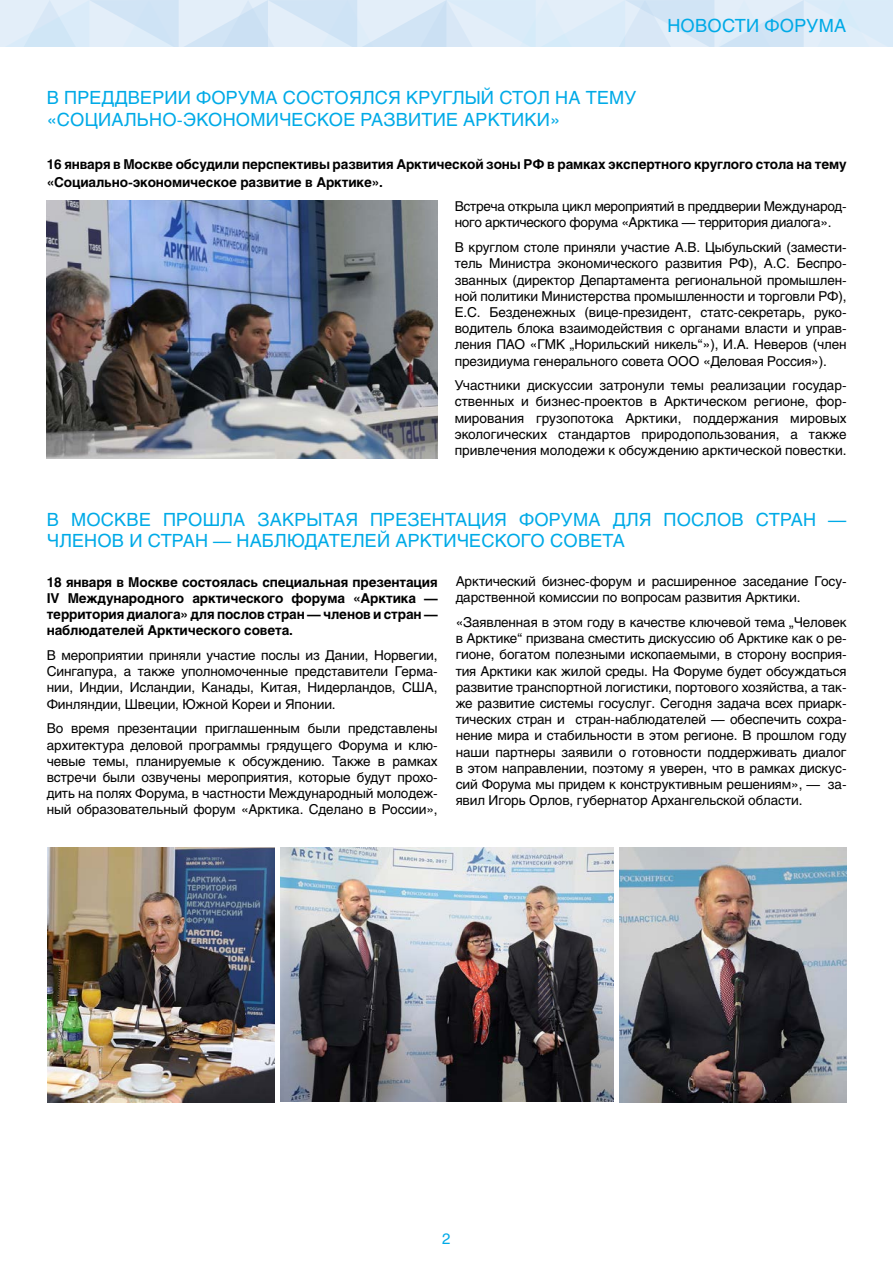
<style>
.page{position:relative;width:893px;height:1263px;background:#fff}
.page>*{position:absolute;margin:0;border:0;box-sizing:border-box;transform-origin:0 0}
.t1{font:18px/21.6px "Helios";letter-spacing:.01em;color:#00aae7}
.t2{font:15px "Helios";color:#00aae7}
.t3{font:13.5px/16.2px "Helios";letter-spacing:-.01em;color:#000;text-align:justify}
.t4{font:700 13.5px/16.2px "Helios";letter-spacing:-.01em;color:#000}
</style>
<div class="page">
<svg style="left:0;top:0;width:893px;height:47px;background:#dae9f7"></svg>
<img style="left:46px;top:200px;width:392px;height:259px">
<img style="left:47px;top:847px;width:227px;height:255px">
<img style="left:619px;top:847px;width:228px;height:255px">
<img style="left:281px;top:847px;width:332px;height:254px">
<h1 class="t1" style="left:47px;top:86px;width:591px">В ПРЕДДВЕРИИ ФОРУМА СОСТОЯЛСЯ КРУГЛЫЙ СТОЛ НА ТЕМУ «СОЦИАЛЬНО-ЭКОНОМИЧЕСКОЕ РАЗВИТИЕ АРКТИКИ»</h1>
<h1 class="t1" style="left:667px;top:14px;width:180px">НОВОСТИ ФОРУМА</h1>
<p class="t4" style="left:47px;top:155px;width:801px;line-height:18px">16 января в Москве обсудили перспективы развития Арктической зоны РФ в рамках экспертного круглого стола на тему «Социально-экономическое развитие в Арктике».</p>
<p class="t3" style="left:455px;top:198px;width:393px">Встреча открыла цикл мероприятий в преддверии Международ&shy;ного арктического форума «Арктика — территория диалога».</p>
<p class="t3" style="left:455px;top:239px;width:393px">В круглом столе приняли участие А.В. Цыбульский (замести&shy;тель Министра экономического развития РФ), А.С. Беспро&shy;званных (директор Департамента региональной промышлен&shy;ной политики Министерства промышленности и торговли РФ), Е.С. Безденежных (вице-президент, статс-секретарь, руко&shy;водитель блока взаимодействия с органами власти и управ&shy;ления ПАО «ГМК „Норильский никель“»), И.А. Неверов (член президиума генерального совета ООО «Деловая Россия»).</p>
<p class="t3" style="left:455px;top:377px;width:393px">Участники дискуссии затронули темы реализации государ&shy;ственных и бизнес-проектов в Арктическом регионе, фор&shy;мирования грузопотока Арктики, поддержания мировых экологических стандартов природопользования, а также привлечения молодежи к обсуждению арктической повестки.</p>
<h1 class="t1" style="left:47px;top:509px;width:801px;line-height:21px">В МОСКВЕ ПРОШЛА ЗАКРЫТАЯ ПРЕЗЕНТАЦИЯ ФОРУМА ДЛЯ ПОСЛОВ СТРАН —<br>ЧЛЕНОВ И СТРАН — НАБЛЮДАТЕЛЕЙ АРКТИЧЕСКОГО СОВЕТА</h1>
<p class="t4" style="left:47px;top:574px;width:392px;text-align:justify">18 января в Москве состоялась специальная презентация IV Международного арктического форума «Арктика — территория диалога» для послов стран — членов и стран — наблюдателей Арктического совета.</p>
<p class="t3" style="left:47px;top:647px;width:392px">В мероприятии приняли участие послы из Дании, Норвегии, Сингапура, а также уполномоченные представители Герма&shy;нии, Индии, Исландии, Канады, Китая, Нидерландов, США, Финляндии, Швеции, Южной Кореи и Японии.</p>
<p class="t3" style="left:47px;top:720px;width:392px">Во время презентации приглашенным были представлены архитектура деловой программы грядущего Форума и клю&shy;чевые темы, планируемые к обсуждению. Также в рамках встречи были озвучены мероприятия, которые будут прохо&shy;дить на полях Форума, в частности Международный молодеж&shy;ный образовательный форум «Арктика. Сделано в России»,</p>
<p class="t3" style="left:456px;top:573px;width:392px">Арктический бизнес-форум и расширенное заседание Госу&shy;дарственной комиссии по вопросам развития Арктики.</p>
<p class="t3" style="left:456px;top:614px;width:392px">«Заявленная в этом году в качестве ключевой тема „Человек в Арктике“ призвана сместить дискуссию об Арктике как о ре&shy;гионе, богатом полезными ископаемыми, в сторону восприя&shy;тия Арктики как жилой среды. На Форуме будет обсуждаться развитие транспортной логистики, портового хозяйства, а так&shy;же развитие системы госуслуг. Сегодня задача всех приарк&shy;тических стран и стран-наблюдателей — обеспечить сохра&shy;нение мира и стабильности в этом регионе. В прошлом году наши партнеры заявили о готовности поддерживать диалог в этом направлении, поэтому я уверен, что в рамках дискус&shy;сий Форума мы придем к конструктивным решениям», — за&shy;явил Игорь Орлов, губернатор Архангельской области.</p>
<p class="t2" style="left:442px;top:1229px;width:10px">2</p>
</div>
